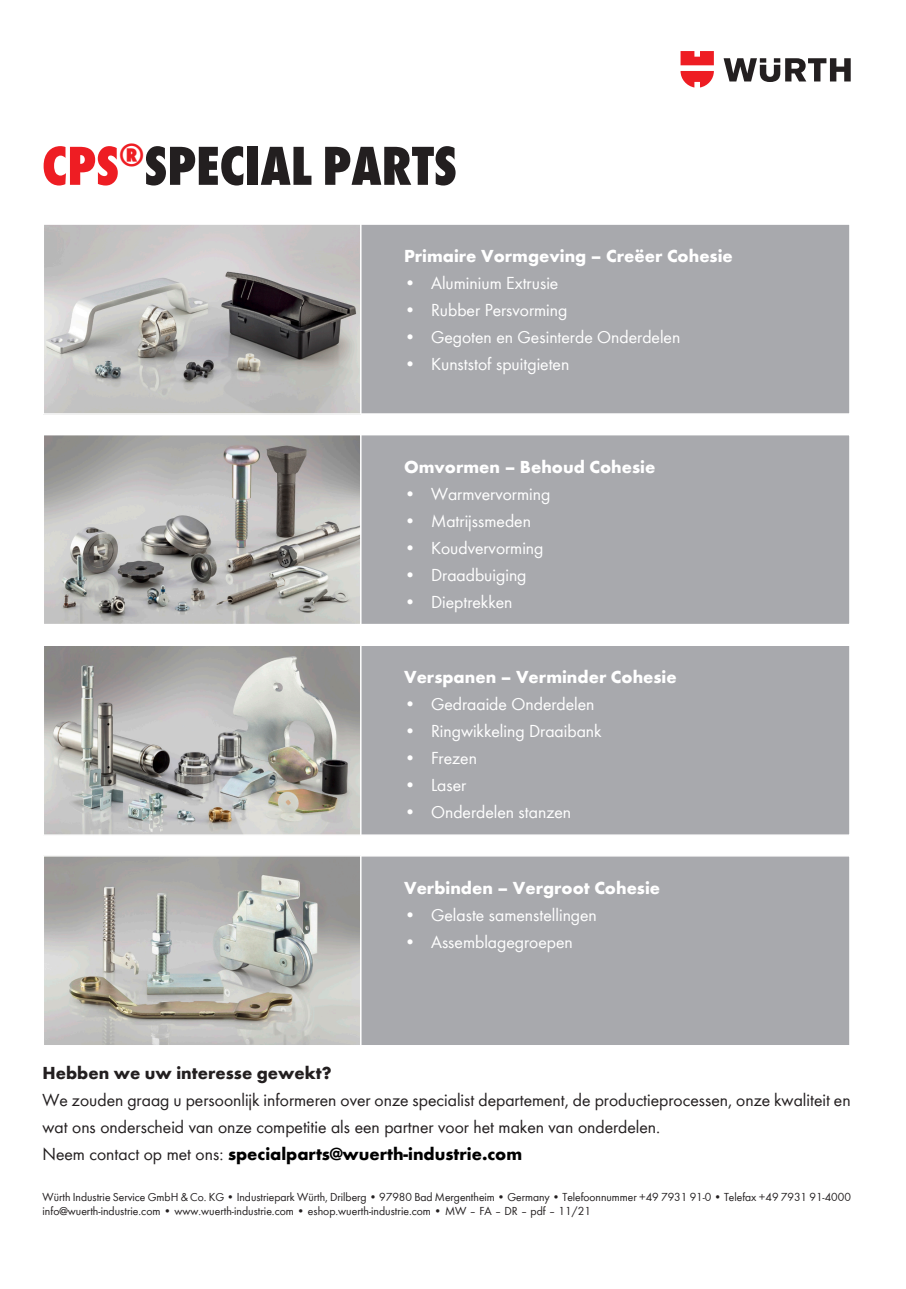
<style>
.page{position:relative;width:906px;height:1289px;background:#fff}
.page>*{position:absolute;margin:0;border:0;box-sizing:border-box;transform-origin:0 0}
.t1{font:800 condensed 57px "Wuerth Global";color:#231f20}
.t2{font:18px "Wuerth Global";color:#fff}
.t3{font:18px/27px "Wuerth Global";color:#231f20}
.t4{font:700 18px "Wuerth Global";color:#fff}
.t5{font:700 18px "Wuerth Global";color:#231f20}
.t6{font:12px/14.4px "Wuerth Global";color:#231f20}
.s1{color:#ee1d23}
.s2{font-weight:700;color:#000}
</style>
<div class="page">
<svg style="left:723px;top:58px;width:127px;height:24px"></svg>
<svg style="left:680px;top:51px;width:34px;height:36px"></svg>
<div style="left:43px;top:855px;width:807px;height:191px;background:#a8a9ad;border:2px solid #fff"></div>
<img style="left:46px;top:858px;width:312px;height:185px">
<div style="left:43px;top:855px;width:318px;height:191px;border:2px solid #fff"></div>
<div style="left:43px;top:644px;width:807px;height:192px;background:#a8a9ad;border:2px solid #fff"></div>
<img style="left:46px;top:647px;width:312px;height:186px">
<div style="left:43px;top:644px;width:318px;height:192px;border:2px solid #fff"></div>
<div style="left:43px;top:223px;width:807px;height:192px;background:#a8a9ad;border:2px solid #fff"></div>
<img style="left:46px;top:226px;width:312px;height:186px">
<div style="left:43px;top:223px;width:318px;height:192px;border:2px solid #fff"></div>
<div style="left:43px;top:434px;width:807px;height:191px;background:#a8a9ad;border:2px solid #fff"></div>
<img style="left:46px;top:437px;width:312px;height:185px">
<div style="left:43px;top:434px;width:318px;height:191px;border:2px solid #fff"></div>
<h1 class="t1" style="left:42px;top:132px;width:416px"><span class="s1">CPS</span><sup>®</sup>SPECIAL PARTS</h1>
<p class="t4" style="left:404px;top:245px;width:330px">Primaire Vormgeving – Creëer Cohesie</p>
<p class="t2" style="left:404px;top:272px;width:156px">• Aluminium Extrusie</p>
<p class="t2" style="left:404px;top:299px;width:165px">• Rubber Persvorming</p>
<p class="t2" style="left:404px;top:326px;width:278px">• Gegoten en Gesinterde Onderdelen</p>
<p class="t2" style="left:404px;top:353px;width:167px">• Kunststof spuitgieten</p>
<p class="t4" style="left:404px;top:456px;width:253px">Omvormen – Behoud Cohesie</p>
<p class="t2" style="left:404px;top:483px;width:148px">• Warmvervorming</p>
<p class="t2" style="left:404px;top:510px;width:128px">• Matrijssmeden</p>
<p class="t2" style="left:404px;top:537px;width:141px">• Koudvervorming</p>
<p class="t2" style="left:404px;top:564px;width:124px">• Draadbuiging</p>
<p class="t2" style="left:404px;top:591px;width:110px">• Dieptrekken</p>
<p class="t4" style="left:404px;top:666px;width:274px">Verspanen – Verminder Cohesie</p>
<p class="t2" style="left:404px;top:693px;width:192px">• Gedraaide Onderdelen</p>
<p class="t2" style="left:404px;top:720px;width:199px">• Ringwikkeling Draaibank</p>
<p class="t2" style="left:404px;top:747px;width:74px">• Frezen</p>
<p class="t2" style="left:404px;top:774px;width:64px">• Laser</p>
<p class="t2" style="left:404px;top:801px;width:169px">• Onderdelen stanzen</p>
<p class="t4" style="left:404px;top:877px;width:258px">Verbinden – Vergroot Cohesie</p>
<p class="t2" style="left:404px;top:904px;width:194px">• Gelaste samenstellingen</p>
<p class="t2" style="left:404px;top:931px;width:170px">• Assemblagegroepen</p>
<p class="t5" style="left:43px;top:1062px;width:291px">Hebben we uw interesse gewekt?</p>
<p class="t3" style="left:43px;top:1086px;width:809px">We zouden graag u persoonlijk informeren over onze specialist departement, de productieprocessen, onze kwaliteit en wat ons onderscheid van onze competitie als een partner voor het maken van onderdelen.<br>Neem contact op met ons: <span class="s2">specialparts@wuerth-industrie.com</span></p>
<p class="t6" style="left:43px;top:1189px;width:810px">Würth Industrie Service GmbH &amp; Co. KG • Industriepark Würth, Drilberg • 97980 Bad Mergentheim • Germany • Telefoonnummer +49 7931 91-0 • Telefax +49 7931 91-4000 info@wuerth-industrie.com • www.wuerth-industrie.com • eshop.wuerth-industrie.com • MW – FA – DR – pdf – 11/21</p>
</div>
